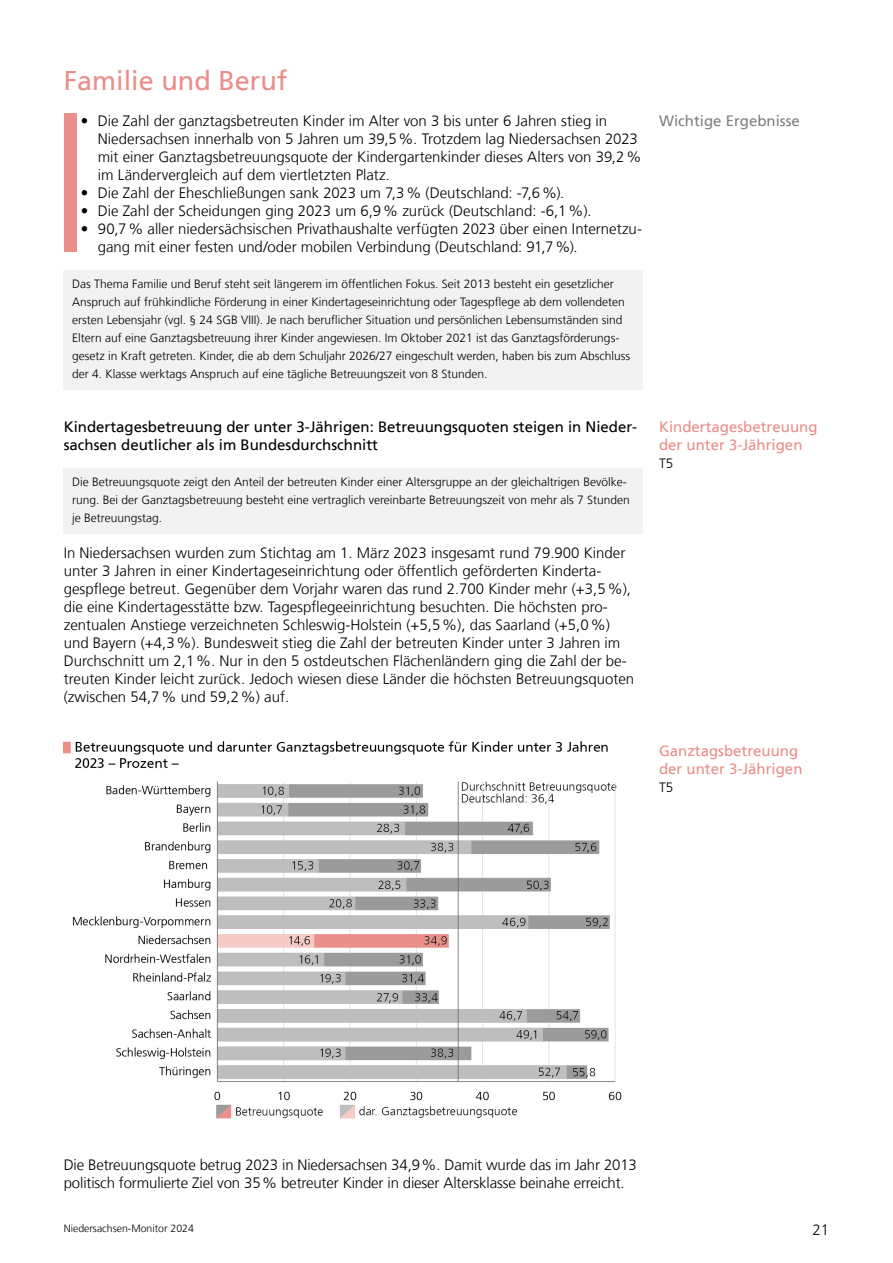
<style>
.page{position:relative;width:893px;height:1263px;background:#fff}
.page>*{position:absolute;margin:0;border:0;box-sizing:border-box;transform-origin:0 0}
.t1{font:27px "NDS Frutiger";color:#ea8e89}
.id490{font:300 15px/18px "NDS Frutiger";color:#000}
.id10087{font:300 15px/18px "NDS Frutiger";color:#000}
.t2{font:15px/18px "NDS Frutiger";color:#000}
.t3{font:15px/18px "NDS Frutiger";color:#ea8e89}
.t4{font:15px "NDS Frutiger";color:#808081}
.t5{font:300 13.5px "NDS Frutiger";color:#000}
.id10211{font:300 12px/18px "NDS Frutiger";color:#000}
.t6{font:300 10.5px "NDS Frutiger";color:#000}
</style>
<div class="page">
<div style="left:64px;top:270px;width:579px;height:119px;background:#f3f2f2"></div>
<div style="left:64px;top:468px;width:579px;height:65px;background:#f3f2f2"></div>
<div style="left:64px;top:114px;width:12px;height:138px;background:#ea8e89"></div>
<img style="left:64px;top:741px;width:558px;height:378px">
<h1 class="t1" style="left:64px;top:65px;width:225px">Familie und Beruf</h1>
<p class="id10087" style="left:98px;top:112px;width:545px;text-indent:-17px">• Die Zahl der ganztagsbetreuten Kinder im Alter von 3 bis unter 6 Jahren stieg in Niedersachsen innerhalb von 5 Jahren um 39,5%. Trotzdem lag Niedersachsen 2023 mit einer Ganztagsbetreuungsquote der Kindergartenkinder dieses Alters von 39,2% im Ländervergleich auf dem viertletzten Platz.</p>
<p class="id10087" style="left:81px;top:184px;width:485px">• Die Zahl der Eheschließungen sank 2023 um 7,3% (Deutschland: -7,6%).</p>
<p class="id10087" style="left:81px;top:202px;width:512px">• Die Zahl der Scheidungen ging 2023 um 6,9% zurück (Deutschland: -6,1%).</p>
<p class="id10087" style="left:98px;top:220px;width:546px;text-indent:-17px">• 90,7% aller niedersächsischen Privathaushalte verfügten 2023 über einen Internetzu&shy;gang mit einer festen und/oder mobilen Verbindung (Deutschland: 91,7%).</p>
<p class="id10211" style="left:72px;top:275px;width:559px">Das Thema Familie und Beruf steht seit längerem im öffentlichen Fokus. Seit 2013 besteht ein gesetzlicher Anspruch auf frühkindliche Förderung in einer Kindertageseinrichtung oder Tagespflege ab dem vollendeten ersten Lebensjahr (vgl. § 24 SGB VIII). Je nach beruflicher Situation und persönlichen Lebensumständen sind Eltern auf eine Ganztagsbetreuung ihrer Kinder angewiesen. Im Oktober 2021 ist das Ganztagsförderungs&shy;gesetz in Kraft getreten. Kinder, die ab dem Schuljahr 2026/27 eingeschult werden, haben bis zum Abschluss der 4. Klasse werktags Anspruch auf eine tägliche Betreuungszeit von 8 Stunden.</p>
<h2 class="t2" style="left:64px;top:418px;width:575px">Kindertagesbetreuung der unter 3-Jährigen: Betreuungsquoten steigen in Nieder&shy;sachsen deutlicher als im Bundesdurchschnitt</h2>
<p class="id10211" style="left:72px;top:473px;width:559px">Die Betreuungsquote zeigt den Anteil der betreuten Kinder einer Altersgruppe an der gleichaltrigen Bevölke&shy;rung. Bei der Ganztagsbetreuung besteht eine vertraglich vereinbarte Betreuungszeit von mehr als 7 Stunden je Betreuungstag.</p>
<p class="id490" style="left:64px;top:544px;width:572px">In Niedersachsen wurden zum Stichtag am 1. März 2023 insgesamt rund 79.900 Kinder unter 3 Jahren in einer Kindertageseinrichtung oder öffentlich geförderten Kinderta&shy;gespflege betreut. Gegenüber dem Vorjahr waren das rund 2.700 Kinder mehr (+3,5%), die eine Kindertagesstätte bzw. Tagespflegeeinrichtung besuchten. Die höchsten pro&shy;zentualen Anstiege verzeichneten Schleswig-Holstein (+5,5%), das Saarland (+5,0%) und Bayern (+4,3%). Bundesweit stieg die Zahl der betreuten Kinder unter 3 Jahren im Durchschnitt um 2,1%. Nur in den 5 ostdeutschen Flächenländern ging die Zahl der be&shy;treuten Kinder leicht zurück. Jedoch wiesen diese Länder die höchsten Betreuungsquoten (zwischen 54,7% und 59,2%) auf.</p>
<p class="t4" style="left:659px;top:112px;width:142px">Wichtige Ergebnisse</p>
<p class="t3" style="left:659px;top:418px;width:160px">Kindertagesbetreuung der unter 3-Jährigen</p>
<p class="t5" style="left:659px;top:456px;width:16px">T5</p>
<p class="t3" style="left:659px;top:742px;width:145px">Ganztagsbetreuung der unter 3-Jährigen</p>
<p class="t5" style="left:659px;top:780px;width:16px">T5</p>
<p class="id490" style="left:64px;top:1156px;width:575px">Die Betreuungsquote betrug 2023 in Niedersachsen 34,9%. Damit wurde das im Jahr 2013 politisch formulierte Ziel von 35% betreuter Kinder in dieser Altersklasse beinahe erreicht.</p>
<p class="t6" style="left:64px;top:1222px;width:132px">Niedersachsen-Monitor 2024</p>
<p class="id490" style="left:812px;top:1221px;width:18px">21</p>
</div>
